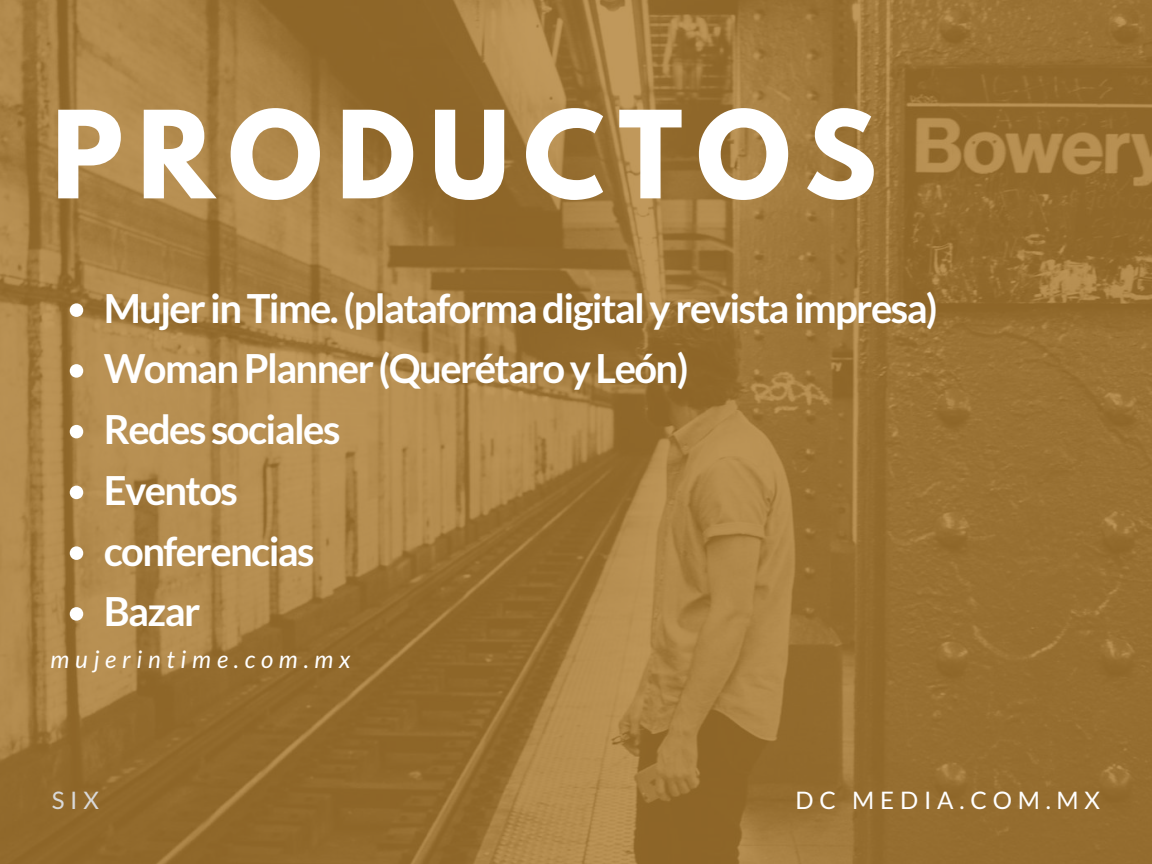
<style>
.page{position:relative;width:1152px;height:864px;background:#fff}
.page>*{position:absolute;margin:0;border:0;box-sizing:border-box;transform-origin:0 0}
.t1{font:700 107.4px "League Spartan";letter-spacing:.13em;color:#fff}
.t2{font:700 40.05px/60.8px "Lato";letter-spacing:-.04em;color:#fff}
.t3{font:italic 24.15px "Lato";letter-spacing:.24em;color:#fff}
.t4{font:24.15px "Lato";letter-spacing:.24em;color:#fff}
.t5{font:24.15px "Lato";color:#d9d9d9}
</style>
<div class="page">
<img style="left:0;top:0;width:1152px;height:864px">
<svg style="left:70px;top:303px;width:13px;height:14px"></svg>
<svg style="left:70px;top:364px;width:13px;height:14px"></svg>
<svg style="left:70px;top:425px;width:13px;height:13px"></svg>
<svg style="left:70px;top:486px;width:13px;height:13px"></svg>
<svg style="left:70px;top:546px;width:13px;height:14px"></svg>
<svg style="left:70px;top:607px;width:13px;height:14px"></svg>
<h1 class="t1" style="left:52px;top:102px;width:827px">PRODUCTOS</h1>
<p class="t2" style="left:104px;top:277px;width:836px">Mujer inTime.(plataformadigitalyrevistaimpresa)<br>WomanPlanner (QuerétaroyLeón)<br>Redes sociales<br>Eventos<br>conferencias<br>Bazar</p>
<p class="t3" style="left:51px;top:644px;width:301px">mujerintime.com.mx</p>
<p class="t5" style="left:52px;top:785px;width:49px">SIX</p>
<p class="t4" style="left:796px;top:785px;width:306px">DC MEDIA.COM.MX</p>
</div>
